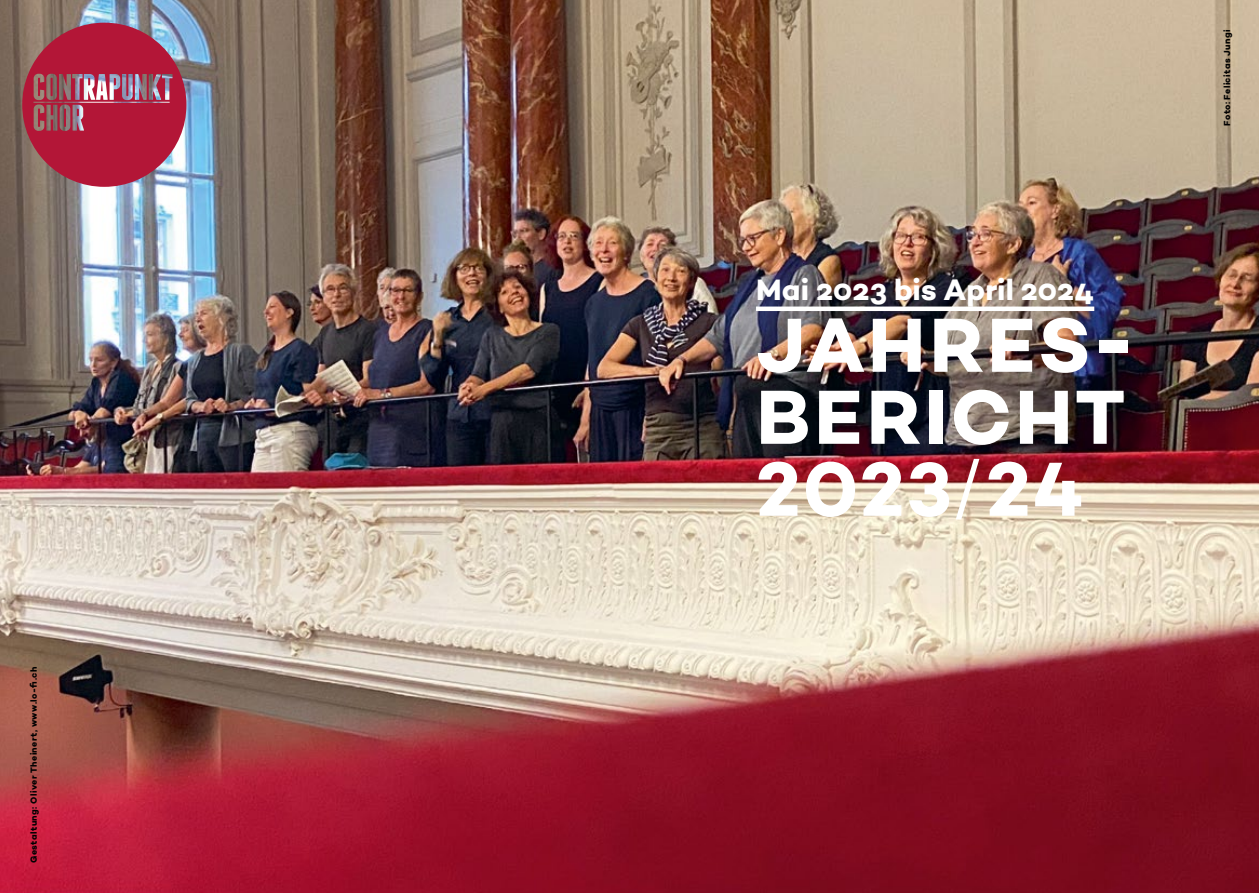
<style>
.page{position:relative;width:1259px;height:893px;background:#fff}
.page>*{position:absolute;margin:0;border:0;box-sizing:border-box;transform-origin:0 0}
.t1{font:700 78px/72px "Campton";letter-spacing:.04em;color:#fff}
.t2{font:700 30px "Campton";color:#fff}
.t3{font:700 9px "Campton";letter-spacing:.045em;color:#000}
.s1{font-weight:300}
</style>
<div class="page">
<img style="left:0;top:0;width:1259px;height:893px">
<svg style="left:22px;top:23px;width:164px;height:164px;background:#a9425a"></svg>
<hr style="left:756px;top:307px;width:338px;height:4px;background:#fff">
<p class="t3" style="left:28px;top:863px;width:198px;rotate:-90deg">Gestaltung: Oliver Theinert, www.lo-fi.ch</p>
<h2 class="t2" style="left:756px;top:270px;width:340px">Mai 2023 bis April 2024</h2>
<h1 class="t1" style="left:756px;top:308px;width:381px">JAHRES-<br>BERICHT<br>2023<span class="s1">/</span>24</h1>
<p class="t3" style="left:1221px;top:126px;width:98px;rotate:-90deg">Foto: Felicitas Jungi</p>
</div>
